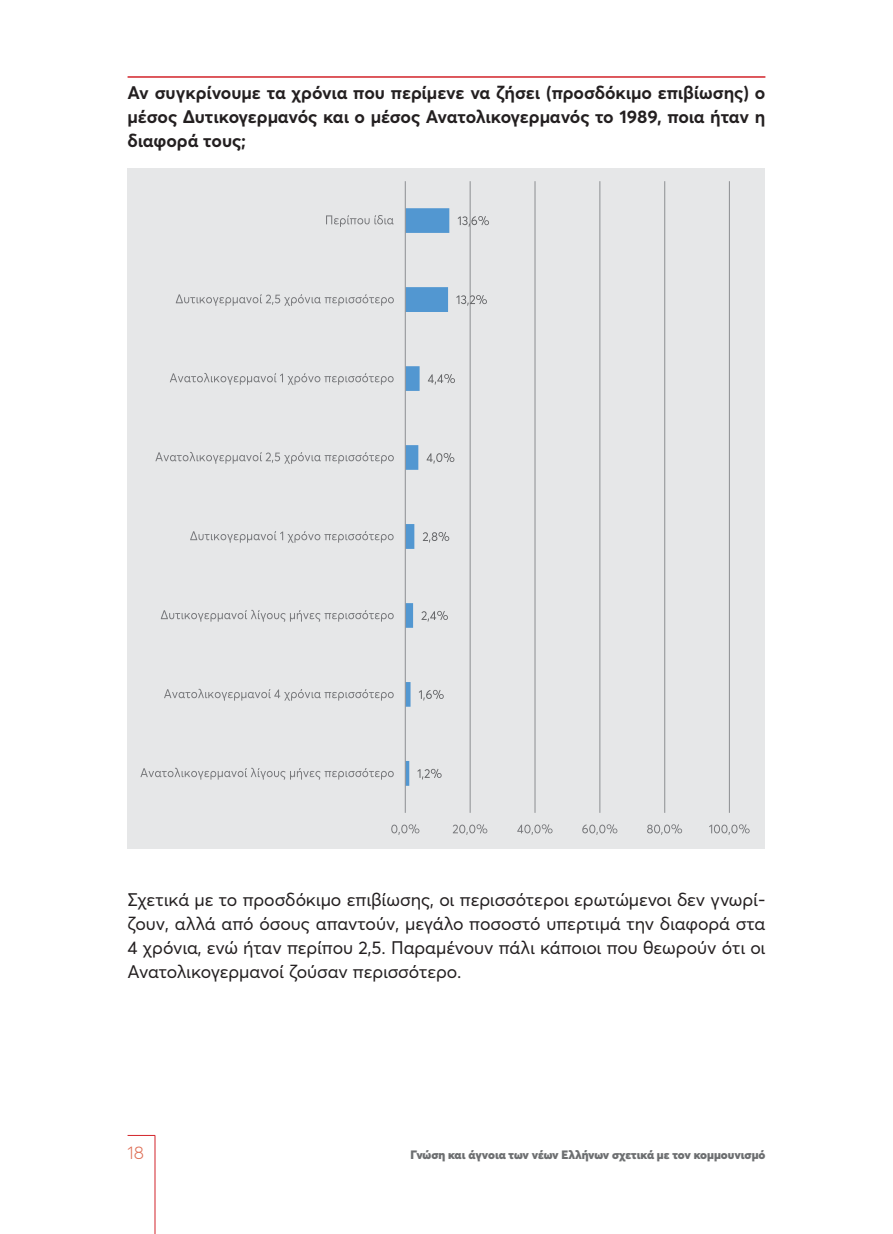
<style>
.page{position:relative;width:893px;height:1234px;background:#fff}
.page>*{position:absolute;margin:0;border:0;box-sizing:border-box;transform-origin:0 0}
.t1{font:18px/24px "Averta";letter-spacing:-.005em;color:#231f20;text-align:justify}
.t2{font:700 18px/24px "Averta";letter-spacing:-.005em;color:#231f20;text-align:justify}
.t3{font:300 18px "Averta";color:#de6e55}
.t4{font:900 12px "Averta";letter-spacing:-.005em;color:#6d6f71}
</style>
<div class="page">
<svg style="left:128px;top:1134px;width:27px;height:1px"></svg>
<hr style="left:155px;top:1135px;width:1px;height:98px;background:#d2232a">
<hr style="left:128px;top:76px;width:637px;height:2px;background:#d2232a">
<div style="left:128px;top:168px;width:637px;height:680px;background:#e6e7e8"></div>
<hr style="left:470px;top:181px;width:1px;height:631px;background:#939598">
<hr style="left:534px;top:181px;width:2px;height:631px;background:#939598">
<hr style="left:599px;top:181px;width:1px;height:631px;background:#939598">
<hr style="left:664px;top:181px;width:1px;height:631px;background:#939598">
<hr style="left:729px;top:181px;width:1px;height:631px;background:#939598">
<hr style="left:405px;top:181px;width:1px;height:631px;background:#939598">
<svg style="left:405px;top:208px;width:84px;height:577px"></svg>
<svg style="left:391px;top:824px;width:28px;height:10px"></svg>
<svg style="left:453px;top:824px;width:34px;height:10px"></svg>
<svg style="left:517px;top:824px;width:36px;height:10px"></svg>
<svg style="left:582px;top:824px;width:35px;height:10px"></svg>
<svg style="left:647px;top:824px;width:35px;height:10px"></svg>
<svg style="left:709px;top:824px;width:41px;height:10px"></svg>
<svg style="left:140px;top:767px;width:254px;height:12px"></svg>
<svg style="left:164px;top:688px;width:230px;height:12px"></svg>
<svg style="left:161px;top:609px;width:233px;height:12px"></svg>
<svg style="left:190px;top:531px;width:204px;height:11px"></svg>
<svg style="left:155px;top:452px;width:239px;height:11px"></svg>
<svg style="left:170px;top:373px;width:224px;height:12px"></svg>
<svg style="left:176px;top:294px;width:218px;height:12px"></svg>
<svg style="left:326px;top:215px;width:68px;height:12px"></svg>
<p class="t2" style="left:128px;top:80px;width:639px">Αν συγκρίνουμε τα χρόνια που περίμενε να ζήσει (προσδόκιμο επιβίωσης) ο μέσος Δυτικογερμανός και ο μέσος Ανατολικογερμανός το 1989, ποια ήταν η διαφορά τους;</p>
<p class="t1" style="left:128px;top:887px;width:639px">Σχετικά με το προσδόκιμο επιβίωσης, οι περισσότεροι ερωτώμενοι δεν γνωρί&shy;ζουν, αλλά από όσους απαντούν, μεγάλο ποσοστό υπερτιμά την διαφορά στα 4 χρόνια, ενώ ήταν περίπου 2,5. Παραμένουν πάλι κάποιοι που θεωρούν ότι οι Ανατολικογερμανοί ζούσαν περισσότερο.</p>
<p class="t3" style="left:128px;top:1140px;width:18px">18</p>
<p class="t4" style="left:410px;top:1146px;width:356px">Γνώση και άγνοια των νέων Ελλήνων σχετικά με τον κομμουνισμό</p>
</div>
